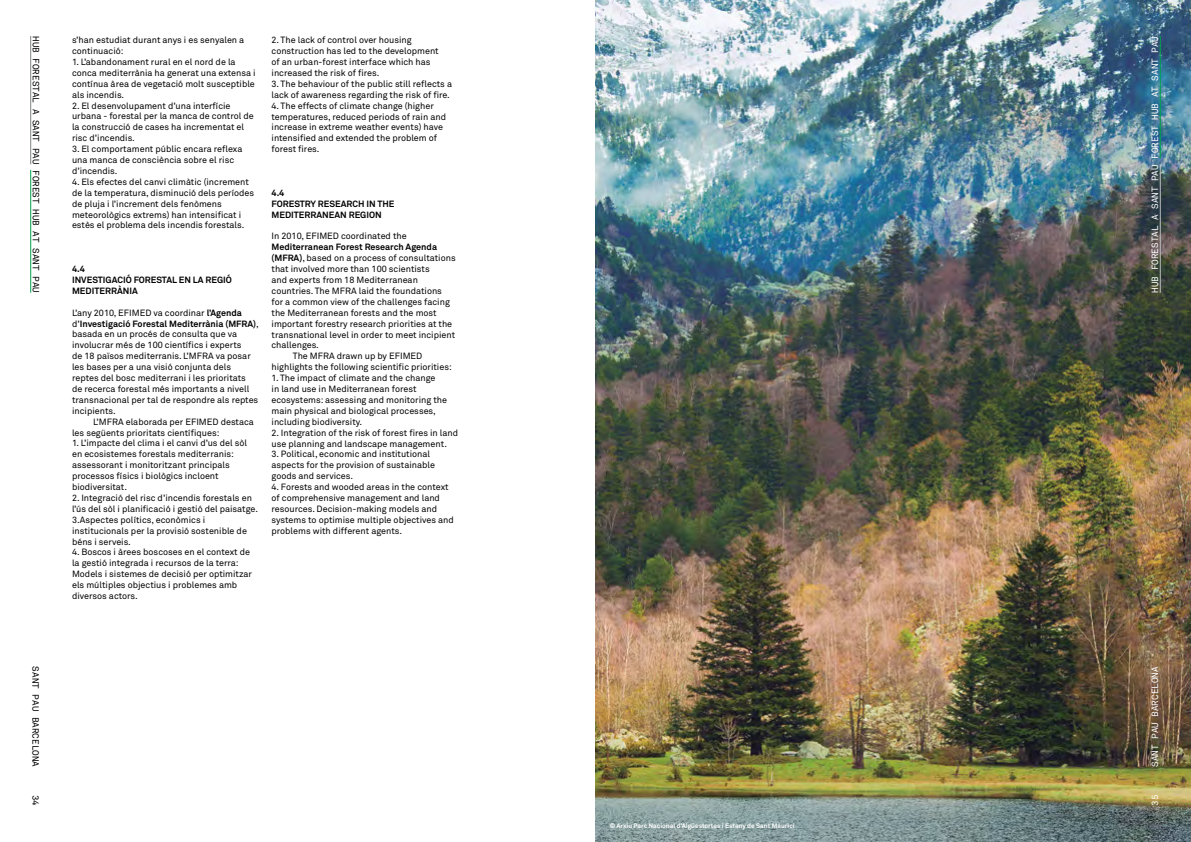
<style>
.page{position:relative;width:1191px;height:842px;background:#fff}
.page>*{position:absolute;margin:0;border:0;box-sizing:border-box;transform-origin:0 0}
.t1{font:9px/10.9px "Akkurat";color:#000}
.t2{font:700 9px/10.9px "Akkurat";color:#000}
.t3{font:9px "Akkurat Mono";color:#fff}
.t4{font:9px "Akkurat Mono";color:#000}
.t5{font:700 6.5px "Akkurat";color:#fff}
.s1{font-weight:700}
</style>
<div class="page">
<img style="left:595px;top:0;width:596px;height:842px">
<hr style="left:1159px;top:164px;width:1px;height:129px;background:#bcbec0">
<hr style="left:1159px;top:36px;width:1px;height:123px;background:#00a44b">
<hr style="left:30px;top:36px;width:1px;height:128px;background:#808285">
<hr style="left:30px;top:170px;width:1px;height:123px;background:#00a44b">
<p class="t4" style="left:41px;top:36px;width:258px;rotate:90deg">HUB FORESTAL A SANT PAU FOREST HUB AT SANT PAU</p>
<p class="t4" style="left:41px;top:666px;width:102px;rotate:90deg">SANT PAU BARCELONA</p>
<p class="t4" style="left:41px;top:795px;width:13px;rotate:90deg">34</p>
<p class="t1" style="left:72px;top:34px;width:174px">s’han estudiat durant anys i es senyalen a continuació:</p>
<p class="t1" style="left:72px;top:56px;width:185px">1. L’abandonament rural en el nord de la conca mediterrània ha generat una extensa i contínua àrea de vegetació molt susceptible als incendis.</p>
<p class="t1" style="left:72px;top:100px;width:183px">2. El desenvolupament d’una interfície urbana - forestal per la manca de control de la construcció de cases ha incrementat el risc d’incendis.</p>
<p class="t1" style="left:72px;top:143px;width:172px">3. El comportament públic encara reflexa una manca de consciència sobre el risc d’incendis.</p>
<p class="t1" style="left:72px;top:176px;width:184px">4. Els efectes del canvi climàtic (increment de la temperatura, disminució dels períodes de pluja i l’increment dels fenòmens meteorològics extrems) han intensificat i estès el problema dels incendis forestals.</p>
<p class="t2" style="left:72px;top:263px;width:41px">4.4<br>Investigac</p>
<p class="t2" style="left:123px;top:274px;width:89px">ió Forestal en la Reg</p>
<p class="t2" style="left:223px;top:274px;width:10px">ió</p>
<p class="t2" style="left:72px;top:285px;width:67px">Mediterràn ia</p>
<p class="t1" style="left:72px;top:307px;width:188px">L’any 2010, EFIMED va coordinar <span class="s1">l’Agenda<br></span>d’<span class="s1">I nvestigació Forestal Mediterrània (MFRA)</span>, basada en un procés de consulta que va involucrar més de 100 científics i experts<br>de 18 països mediterranis. L’MFRA va posar les bases per a una visió conjunta dels reptes del bosc mediterrani i les prioritats<br>de recerca forestal més importants a nivell transnacional per tal de respondre als reptes incipients.</p>
<p class="t1" style="left:72px;top:416px;width:183px;text-indent:21px">L’MFRA elaborada per EFIMED destaca les següents prioritats científiques:</p>
<p class="t1" style="left:72px;top:438px;width:176px">1. L’impacte del clima i el canvi d’us del sòl en ecosistemes forestals mediterranis: assessorant i monitoritzant principals processos físics i biològics incloent biodiversitat.</p>
<p class="t1" style="left:72px;top:492px;width:187px">2. Integració del risc d’incendis forestals en l’ús del sòl i planificació i gestió del paisatge.<br>3.Aspectes polítics, econòmics i institucionals per la provisió sostenible de béns i serveis.</p>
<p class="t1" style="left:72px;top:547px;width:181px">4. Boscos i àrees boscoses en el context de la gestió integrada i recursos de la terra:<br>Models i sistemes de decisió per optimitzar els múltiples objectius i problemes amb diversos actors.</p>
<p class="t1" style="left:271px;top:34px;width:169px">2. The lack of control over housing construction has led to the development of an urban-forest interface which has increased the risk of fires.</p>
<p class="t1" style="left:271px;top:78px;width:182px">3. The behaviour of the public still reflects a lack of awareness regarding the risk of fire.</p>
<p class="t1" style="left:271px;top:100px;width:176px">4. The effects of climate change (higher temperatures, reduced periods of rain and increase in extreme weather events) have intensified and extended the problem of forest fires.</p>
<p class="t2" style="left:271px;top:187px;width:53px">4.4<br>Forestry Resea</p>
<p class="t2" style="left:346px;top:198px;width:48px">rch in the</p>
<p class="t2" style="left:271px;top:209px;width:52px">Mediterranean</p>
<p class="t2" style="left:349px;top:209px;width:7px">Reg</p>
<p class="t2" style="left:366px;top:209px;width:15px">ion</p>
<p class="t1" style="left:271px;top:231px;width:137px">In 2010, EFIMED coordinated the</p>
<p class="t2" style="left:271px;top:242px;width:167px">Mediterranean Forest Research Agenda</p>
<p class="t1" style="left:271px;top:252px;width:186px"><span class="s1">(MFRA)</span>, based on a process of consultations</p>
<p class="t1" style="left:271px;top:263px;width:160px">that involved more than 100 scientists</p>
<p class="t1" style="left:271px;top:274px;width:148px">and experts from 18 Mediterranean</p>
<p class="t1" style="left:271px;top:285px;width:172px">countries. The MFRA laid the foundations</p>
<p class="t1" style="left:271px;top:296px;width:180px">for a common view of the challenges facing</p>
<p class="t1" style="left:271px;top:307px;width:167px">the Mediterranean forests and the most</p>
<p class="t1" style="left:271px;top:318px;width:182px">important forestry research priorities at the</p>
<p class="t1" style="left:271px;top:329px;width:185px">transnational level in order to meet incipient</p>
<p class="t1" style="left:271px;top:340px;width:49px">challenges.</p>
<p class="t1" style="left:293px;top:351px;width:131px">The MFRA drawn up by EFIMED</p>
<p class="t1" style="left:271px;top:361px;width:182px">highlights the following scientific priorities:</p>
<p class="t1" style="left:271px;top:372px;width:177px">1. The impact of climate and the change<br>in land use in Mediterranean forest ecosystems: assessing and monitoring the main physical and biological processes, including biodiversity.</p>
<p class="t1" style="left:271px;top:427px;width:188px">2. Integration of the risk of forest fires in land use planning and landscape management.</p>
<p class="t1" style="left:271px;top:449px;width:165px">3. Political, economic and institutional aspects for the provision of sustainable goods and services.</p>
<p class="t1" style="left:271px;top:481px;width:184px">4. Forests and wooded areas in the context of comprehensive management and land resources. Decision-making models and systems to optimise multiple objectives and problems with different agents.</p>
<p class="t5" style="left:609px;top:821px;width:186px">© Arxiu Parc Nacional d’Aigüestortes i Estany de Sant Maurici</p>
<p class="t3" style="left:1149px;top:293px;width:258px;rotate:-90deg">HUB FORESTAL A SANT PAU FOREST HUB AT SANT PAU</p>
<p class="t3" style="left:1149px;top:767px;width:102px;rotate:-90deg">SANT PAU BARCELONA</p>
<p class="t3" style="left:1149px;top:806px;width:13px;rotate:-90deg">35</p>
</div>
